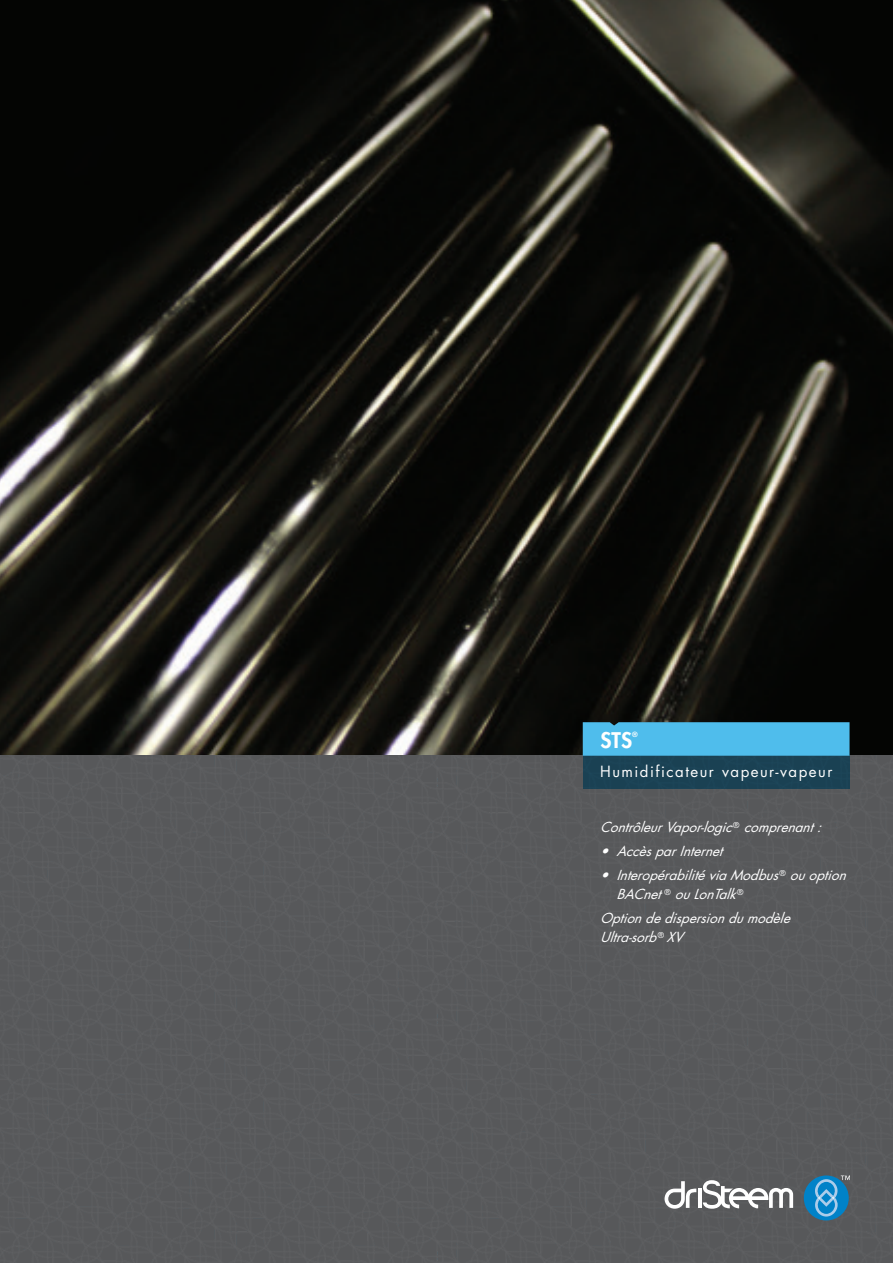
<style>
.page{position:relative;width:893px;height:1263px;background:#fff}
.page>*{position:absolute;margin:0;border:0;box-sizing:border-box;transform-origin:0 0}
._0113_Catalog_cover{font:800 21px "Futura Std";color:#fff}
._0113_Catalog_cover-2{font:15px "Futura Std";letter-spacing:.1em;color:#fff}
._0113_Catalog_cover-3{font:italic 13.5px/18.8px "Futura Std";color:#fff}
._0113_Catalog_cover-4{font:800 7.05px "Futura Std";color:#fff}
</style>
<div class="page">
<img style="left:0;top:0;width:893px;height:756px">
<div style="left:0;top:756px;width:893px;height:507px;background:#57595b"></div>
<div style="left:804px;top:1175px;width:45px;height:45px;background:#0082c8;border-radius:50%"></div>
<hr style="left:698px;top:1188px;width:3px;height:20px;background:#fff">
<svg style="left:665px;top:1181px;width:31px;height:28px"></svg>
<svg style="left:702px;top:1180px;width:91px;height:29px"></svg>
<svg style="left:814px;top:1175px;width:35px;height:41px"></svg>
<div style="left:583px;top:756px;width:266px;height:33px;background:#1a4154"></div>
<div style="left:583px;top:722px;width:266px;height:34px;background:#4fbdec"></div>
<p class="_0113_Catalog_cover" style="left:601px;top:726px;width:33px">STS</p>
<p class="_0113_Catalog_cover-4" style="left:632px;top:730px;width:7px">®</p>
<p class="_0113_Catalog_cover-2" style="left:600px;top:762px;width:234px">Humidificateur vapeur-vapeur</p>
<p class="_0113_Catalog_cover-3" style="left:600px;top:818px;width:225px">Contrôleur Vapor-logic<sup>®</sup> comprenant :</p>
<p class="_0113_Catalog_cover-3" style="left:600px;top:842px;width:123px">• Accès par Internet</p>
<p class="_0113_Catalog_cover-3" style="left:616px;top:866px;width:234px;text-indent:-16px">• Interopérabilité via Modbus<sup>®</sup> ou option<br>BACnet <sup>®</sup> ou LonTalk<sup>®</sup></p>
<p class="_0113_Catalog_cover-3" style="left:600px;top:909px;width:194px">Option de dispersion du modèle<br>Ultra-sorb<sup>®</sup> XV</p>
</div>
